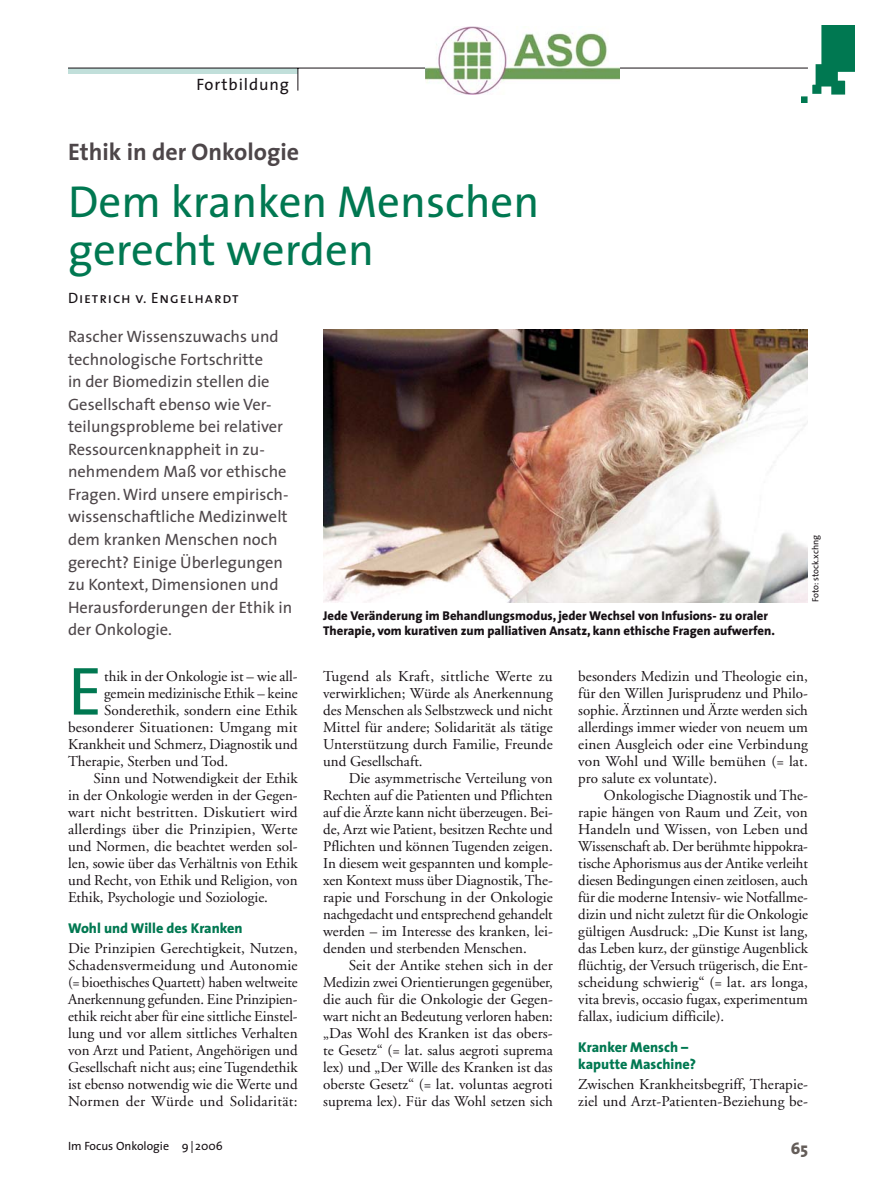
<style>
.page{position:relative;width:893px;height:1191px;background:#fff}
.page>*{position:absolute;margin:0;border:0;box-sizing:border-box;transform-origin:0 0}
.t1{font:68.7px "The Sans";color:#007851}
.t2{font:45px/48px "The Sans";color:#007851}
.t3{font:700 24px "The Sans";color:#4d4649}
.t4{font:16.5px/22.5px "The Sans";color:#4d4649}
.t5{font:16.5px "The Sans";letter-spacing:.055em;color:#171115}
.t6{font:800 16.5px "The Sans";color:#645d59}
.t7{font:15px/17px "Adobe Garamond";color:#171115;text-align:justify}
.t8{font:15px "The Sans Caps";letter-spacing:.06em;color:#171115}
.t9{font:800 14.25px/17px "The Sans";color:#007851}
.t10{font:800 12.75px/15px "The Sans";color:#171115}
.t11{font:12px "The Sans";color:#171115}
.t12{font:9px "The Sans";color:#171115}
</style>
<div class="page">
<img style="left:802px;top:26px;width:53px;height:76px">
<div style="left:68px;top:68px;width:230px;height:5px;background:#c1dfda"></div>
<hr style="left:68px;top:68px;width:740px;height:1px;background:#171115">
<svg style="left:298px;top:68px;width:1px;height:23px"></svg>
<img style="left:425px;top:26px;width:195px;height:68px">
<img style="left:323px;top:329px;width:485px;height:273px">
<p class="t5" style="left:196px;top:79px;width:94px">Fortbildung</p>
<h3 class="t3" style="left:68px;top:143px;width:233px">Ethik in der Onkologie</h3>
<h2 class="t2" style="left:68px;top:182px;width:473px">Dem kranken Menschen gerecht werden</h2>
<p class="t8" style="left:68px;top:289px;width:172px">Dietrich v. Engelhardt</p>
<p class="t4" style="left:68px;top:327px;width:226px">Rascher Wissenszuwachs und technologische Fortschritte<br>in der Biomedizin stellen die<br>Gesellschaft ebenso wie Ver&shy;teilungsprobleme bei relativer<br>Ressourcenknappheit in zu&shy;nehmendem Maß vor ethische<br>Fragen. Wird unsere empirisch&shy;wissenschaftliche Medizinwelt dem kranken Menschen noch gerecht? Einige Überlegungen zu Kontext, Dimensionen und<br>Herausforderungen der Ethik in der Onkologie.</p>
<p class="t10" style="left:323px;top:610px;width:453px">Jede Veränderung im Behandlungsmodus, jeder Wechsel von Infusions- zu oraler<br>Therapie, vom kurativen zum palliativen Ansatz, kann ethische Fragen aufwerfen.</p>
<p class="t12" style="left:812px;top:602px;width:69px;rotate:-90deg">Foto: stock.xchng</p>
<h1 class="t1" style="left:68px;top:665px;width:36px">E</h1>
<p class="t7" style="left:104px;top:668px;width:195px">thik in der Onkologie ist – wie all-</p>
<p class="t7" style="left:104px;top:685px;width:195px">gemein medizinische Ethik – keine</p>
<p class="t7" style="left:104px;top:702px;width:195px">Sonderethik, sondern eine Ethik</p>
<p class="t7" style="left:68px;top:719px;width:231px">besonderer Situationen: Umgang mit</p>
<p class="t7" style="left:68px;top:736px;width:231px">Krankheit und Schmerz, Diagnostik und</p>
<p class="t7" style="left:68px;top:754px;width:162px">Therapie, Sterben und Tod.</p>
<p class="t7" style="left:94px;top:771px;width:206px">Sinn und Notwendigkeit der Ethik</p>
<p class="t7" style="left:68px;top:788px;width:231px">in der Onkologie werden in der Gegen-</p>
<p class="t7" style="left:68px;top:805px;width:231px">wart nicht bestritten. Diskutiert wird</p>
<p class="t7" style="left:68px;top:822px;width:231px">allerdings über die Prinzipien, Werte</p>
<p class="t7" style="left:68px;top:839px;width:231px">und Normen, die beachtet werden sol-</p>
<p class="t7" style="left:68px;top:856px;width:231px">len, sowie über das Verhältnis von Ethik</p>
<p class="t7" style="left:68px;top:873px;width:231px">und Recht, von Ethik und Religion, von</p>
<p class="t7" style="left:68px;top:890px;width:201px">Ethik, Psychologie und Soziologie.</p>
<p class="t9" style="left:68px;top:921px;width:176px">Wohl und Wille des Kranken</p>
<p class="t7" style="left:68px;top:941px;width:231px">Die Prinzipien Gerechtigkeit, Nutzen, Schadensvermeidung und Autonomie (= bioethisches Quartett) haben weltweite Anerkennung gefunden. Eine Prinzipien&shy;ethik reicht aber für eine sittliche Einstel&shy;lung und vor allem sittliches Verhalten von Arzt und Patient, Angehörigen und Gesellschaft nicht aus; eine Tugendethik ist ebenso notwendig wie die Werte und Normen der Würde und Solidarität:</p>
<p class="t11" style="left:68px;top:1141px;width:156px">Im Focus Onkologie 9 | 2006</p>
<p class="t7" style="left:323px;top:668px;width:231px">Tugend als Kraft, sittliche Werte zu verwirklichen; Würde als Anerkennung des Menschen als Selbstzweck und nicht Mittel für andere; Solidarität als tätige Unterstützung durch Familie, Freunde und Gesellschaft.</p>
<p class="t7" style="left:323px;top:771px;width:231px;text-indent:26px">Die asymmetrische Verteilung von Rechten auf die Patienten und Pflichten auf die Ärzte kann nicht überzeugen. Bei&shy;de, Arzt wie Patient, besitzen Rechte und Pflichten und können Tugenden zeigen.<br>In diesem weit gespannten und komple&shy;xen Kontext muss über Diagnostik, The&shy;rapie und Forschung in der Onkologie nachgedacht und entsprechend gehandelt werden – im Interesse des kranken, lei&shy;denden und sterbenden Menschen.</p>
<p class="t7" style="left:323px;top:958px;width:231px;text-indent:26px">Seit der Antike stehen sich in der Medizin zwei Orientierungen gegenüber, die auch für die Onkologie der Gegen&shy;wart nicht an Bedeutung verloren haben: „Das Wohl des Kranken ist das obers&shy;te Gesetz“ (= lat. salus aegroti suprema lex) und „Der Wille des Kranken ist das oberste Gesetz“ (= lat. voluntas aegroti suprema lex). Für das Wohl setzen sich</p>
<p class="t7" style="left:578px;top:668px;width:231px">besonders Medizin und Theologie ein, für den Willen Jurisprudenz und Philo&shy;sophie. Ärztinnen und Ärzte werden sich allerdings immer wieder von neuem um einen Ausgleich oder eine Verbindung von Wohl und Wille bemühen (= lat. pro salute ex voluntate).</p>
<p class="t7" style="left:578px;top:788px;width:231px;text-indent:26px">Onkologische Diagnostik und The&shy;rapie hängen von Raum und Zeit, von Handeln und Wissen, von Leben und Wissenschaft ab. Der berühmte hippokra&shy;tische Aphorismus aus der Antike verleiht diesen Bedingungen einen zeitlosen, auch für die moderne Intensiv- wie Notfallme&shy;dizin und nicht zuletzt für die Onkologie gültigen Ausdruck: „Die Kunst ist lang, das Leben kurz, der günstige Augenblick flüchtig, der Versuch trügerisch, die Ent&shy;scheidung schwierig“ (= lat. ars longa, vita brevis, occasio fugax, experimentum fallax, iudicium difficile).</p>
<p class="t9" style="left:578px;top:1040px;width:119px">Kranker Mensch – kaputte Maschine?</p>
<p class="t7" style="left:578px;top:1077px;width:231px">Zwischen Krankheitsbegriff, Therapie&shy;ziel und Arzt-Patienten-Beziehung be-</p>
<p class="t6" style="left:791px;top:1141px;width:19px">65</p>
</div>
